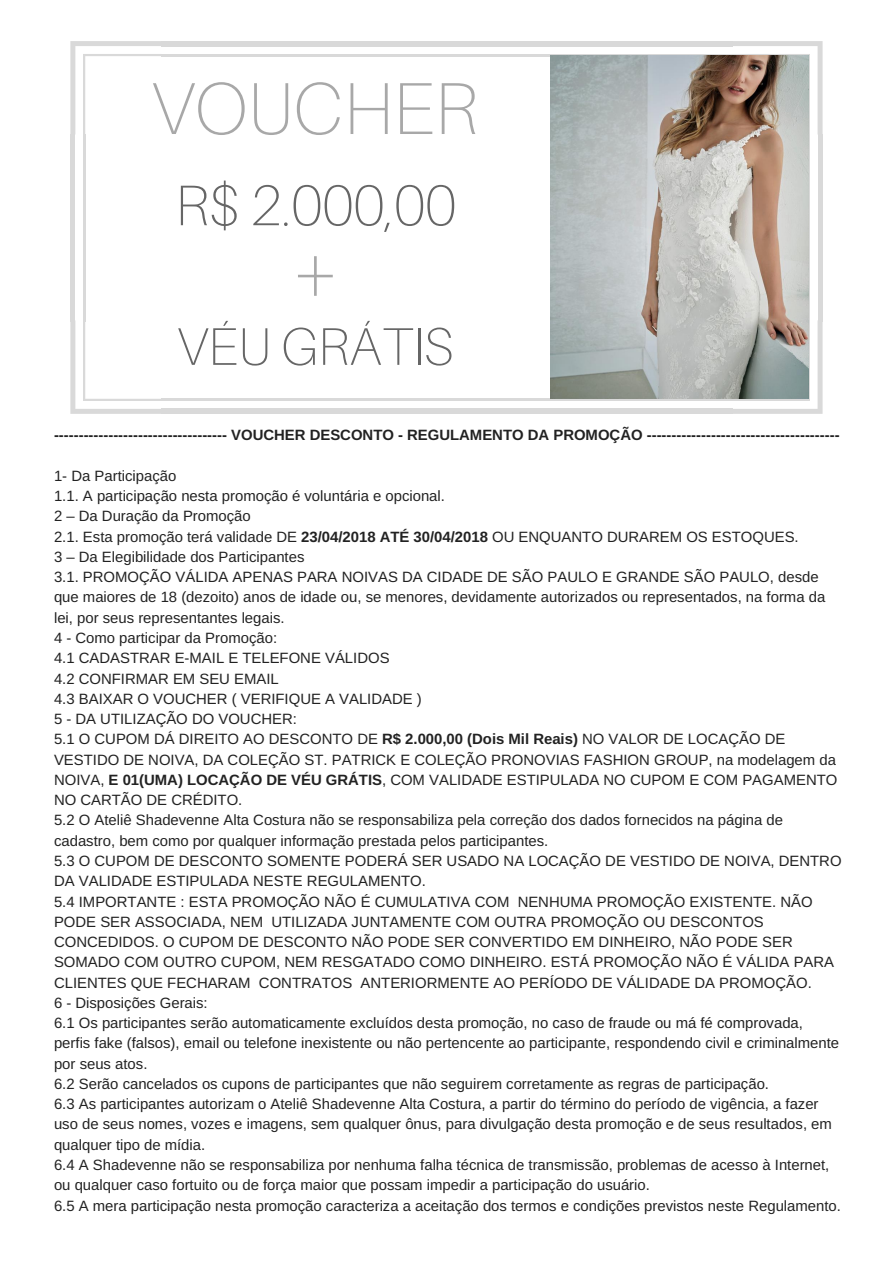
<style>
.page{position:relative;width:893px;height:1263px;background:#fff}
.page>*{position:absolute;margin:0;border:0;box-sizing:border-box;transform-origin:0 0}
.t1{font:100 85.95px "Aileron";color:#a8a8a8}
.t2{font:100 73.65px "Aileron";color:#a8a8a8}
.t3{font:100 57.3px "Aileron";color:#666}
.t4{font:100 52.95px "Aileron";color:#666}
.t5{font:14.85px/20.2px "Arimo";color:#222}
.t6{font:700 14.85px "Arimo";color:#222}
.s1{font-weight:700}
</style>
<div class="page">
<svg style="left:70px;top:320px;width:91px;height:94px"></svg>
<svg style="left:731px;top:41px;width:92px;height:93px"></svg>
<svg style="left:70px;top:41px;width:91px;height:94px"></svg>
<svg style="left:731px;top:321px;width:92px;height:93px"></svg>
<div style="left:161px;top:41px;width:571px;height:5px;background:#d9d9d9"></div>
<hr style="left:161px;top:54px;width:571px;height:2px;background:#d9d9d9">
<div style="left:161px;top:409px;width:571px;height:5px;background:#d9d9d9"></div>
<hr style="left:161px;top:399px;width:571px;height:2px;background:#d9d9d9">
<div style="left:70px;top:134px;width:5px;height:187px;background:#d9d9d9"></div>
<hr style="left:83px;top:134px;width:2px;height:187px;background:#d9d9d9">
<div style="left:818px;top:134px;width:5px;height:187px;background:#d9d9d9"></div>
<hr style="left:808px;top:134px;width:2px;height:187px;background:#d9d9d9">
<img style="left:551px;top:55px;width:257px;height:344px">
<h2 class="t2" style="left:151px;top:63px;width:328px">VOUCHER</h2>
<h3 class="t3" style="left:175px;top:170px;width:283px">R$ 2.000,00</h3>
<h1 class="t1" style="left:292px;top:220px;width:48px">+</h1>
<h3 class="t4" style="left:177px;top:313px;width:279px">VÉU GRÁTIS</h3>
<p class="t6" style="left:54px;top:427px;width:787px">----------------------------------- VOUCHER DESCONTO - REGULAMENTO DA PROMOÇÃO ---------------------------------------</p>
<p class="t5" style="left:54px;top:466px;width:789px">1- Da Participação<br>1.1. A participação nesta promoção é voluntária e opcional.<br>2 – Da Duração da Promoção<br>2.1. Esta promoção terá validade DE <span class="s1">23/04/2018 ATÉ 30/04/2018</span> OU ENQUANTO DURAREM OS ESTOQUES.<br>3 – Da Elegibilidade dos Participantes<br>3.1. PROMOÇÃO VÁLIDA APENAS PARA NOIVAS DA CIDADE DE SÃO PAULO E GRANDE SÃO PAULO, desde que maiores de 18 (dezoito) anos de idade ou, se menores, devidamente autorizados ou representados, na forma da lei, por seus representantes legais.<br>4 - Como participar da Promoção:<br>4.1 CADASTRAR E-MAIL E TELEFONE VÁLIDOS<br>4.2 CONFIRMAR EM SEU EMAIL<br>4.3 BAIXAR O VOUCHER ( VERIFIQUE A VALIDADE )<br>5 - DA UTILIZAÇÃO DO VOUCHER:<br>5.1 O CUPOM DÁ DIREITO AO DESCONTO DE <span class="s1">R$ 2.000,00 (Dois Mil Reais)</span> NO VALOR DE LOCAÇÃO DE VESTIDO DE NOIVA, DA COLEÇÃO ST. PATRICK E COLEÇÃO PRONOVIAS FASHION GROUP, na modelagem da NOIVA, <span class="s1">E 01(UMA) LOCAÇÃO DE VÉU GRÁTIS</span>, COM VALIDADE ESTIPULADA NO CUPOM E COM PAGAMENTO NO CARTÃO DE CRÉDITO.<br>5.2 O Ateliê Shadevenne Alta Costura não se responsabiliza pela correção dos dados fornecidos na página de cadastro, bem como por qualquer informação prestada pelos participantes.<br>5.3 O CUPOM DE DESCONTO SOMENTE PODERÁ SER USADO NA LOCAÇÃO DE VESTIDO DE NOIVA, DENTRO DA VALIDADE ESTIPULADA NESTE REGULAMENTO.<br>5.4 IMPORTANTE : ESTA PROMOÇÃO NÃO É CUMULATIVA COM NENHUMA PROMOÇÃO EXISTENTE. NÃO PODE SER ASSOCIADA, NEM UTILIZADA JUNTAMENTE COM OUTRA PROMOÇÃO OU DESCONTOS CONCEDIDOS. O CUPOM DE DESCONTO NÃO PODE SER CONVERTIDO EM DINHEIRO, NÃO PODE SER SOMADO COM OUTRO CUPOM, NEM RESGATADO COMO DINHEIRO. ESTÁ PROMOÇÃO NÃO É VÁLIDA PARA CLIENTES QUE FECHARAM CONTRATOS ANTERIORMENTE AO PERÍODO DE VÁLIDADE DA PROMOÇÃO.<br>6 - Disposições Gerais:<br>6.1 Os participantes serão automaticamente excluídos desta promoção, no caso de fraude ou má fé comprovada, perfis fake (falsos), email ou telefone inexistente ou não pertencente ao participante, respondendo civil e criminalmente por seus atos.<br>6.2 Serão cancelados os cupons de participantes que não seguirem corretamente as regras de participação.<br>6.3 As participantes autorizam o Ateliê Shadevenne Alta Costura, a partir do término do período de vigência, a fazer uso de seus nomes, vozes e imagens, sem qualquer ônus, para divulgação desta promoção e de seus resultados, em qualquer tipo de mídia.<br>6.4 A Shadevenne não se responsabiliza por nenhuma falha técnica de transmissão, problemas de acesso à Internet, ou qualquer caso fortuito ou de força maior que possam impedir a participação do usuário.<br>6.5 A mera participação nesta promoção caracteriza a aceitação dos termos e condições previstos neste Regulamento.</p>
</div>
